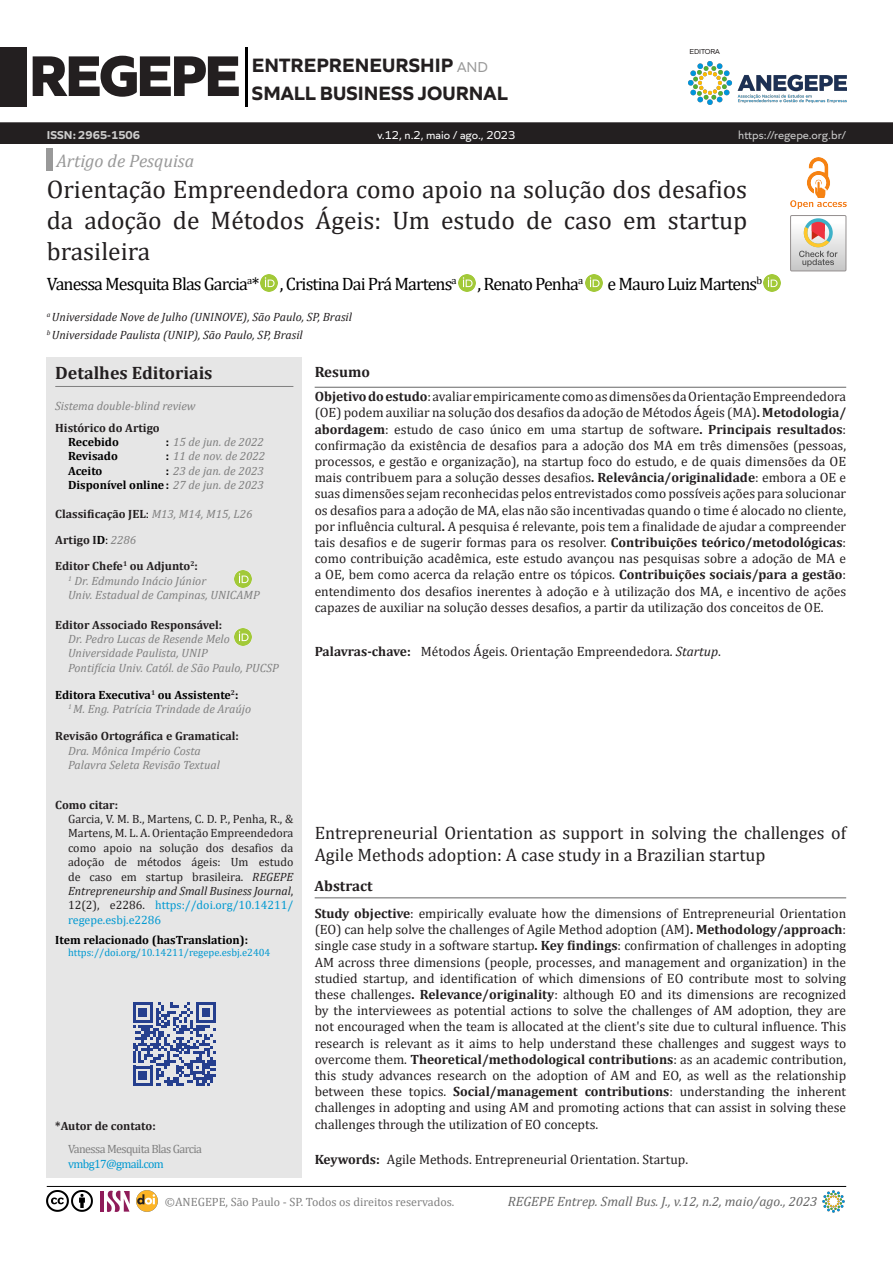
<style>
.page{position:relative;width:893px;height:1263px;background:#fff}
.page>*{position:absolute;margin:0;border:0;box-sizing:border-box;transform-origin:0 0}
.t1{font:800 60px "Quiet Sans";letter-spacing:-.05em;color:#231f20}
.t2{font:25.5px/30.6px "Cambria";color:#231f20;text-align:justify}
.t3{font:700 20.25px "Quiet Sans";color:#231f20}
.t4{font:18px/21.6px "Cambria";color:#231f20}
.t5{font:18px "Cambria";letter-spacing:-.05em;color:#000}
.t6{font:700 18px "Cambria";color:#231f20}
.t7{font:italic 18px "Cambria";color:#999}
.t8{font:700 15px "Cambria";color:#231f20}
.t9{font:13.5px/16.2px "Cambria";color:#231f20;text-align:justify}
.t10{font:italic 13.5px "Cambria";color:#666}
.t11{font:italic 12px/14.4px "Cambria";color:#808080}
.t12{font:12px/14.4px "Cambria";color:#231f20;text-align:justify}
.t13{font:700 12px "Cambria";color:#231f20}
.t14{font:italic 12px/18.6px "Cambria";color:#231f20}
.t15{font:700 12px/14.4px "Cambria";color:#000;text-align:justify}
.t16{font:12px "Cambria";color:#808080}
.t17{font:12px "Cambria";letter-spacing:-.05em;color:#808080}
.t18{font:12px "Quiet Sans";color:#fff}
.t19{font:12px "Quiet Sans";color:#ccc}
.t20{font:12px "Cambria";letter-spacing:-.05em;color:#0099d1}
.t21{font:700 12px "Quiet Sans";color:#ccc}
.t22{font:10.5px "Cambria";color:#0099d1}
.t23{font:7.5px "Quiet Sans";letter-spacing:-.02em;color:#231f20}
.s1{font-weight:400;font-size:15px;color:#999}
.s2{font-weight:700;font-style:normal;color:#000}
.s3{font-weight:400;color:#000}
.s4{font-weight:400;font-style:italic;color:#808080}
.s5{color:#000}
.s6{font-weight:700;font-style:normal;color:#231f20}
.s7{font-style:italic}
.s8{color:#0099d1}
.s9{font-weight:700}
</style>
<div class="page">
<div style="left:0;top:122px;width:893px;height:22px;background:#231f20"></div>
<hr style="left:245px;top:48px;width:3px;height:59px;background:#000">
<div style="left:0;top:47px;width:27px;height:60px;background:#231f20"></div>
<img style="left:688px;top:61px;width:158px;height:44px">
<img style="left:790px;top:157px;width:56px;height:51px">
<img style="left:72px;top:1191px;width:21px;height:21px">
<img style="left:47px;top:1191px;width:21px;height:21px">
<hr style="left:100px;top:1191px;width:3px;height:20px;background:#8f1b59">
<svg style="left:107px;top:1191px;width:23px;height:21px"></svg>
<hr style="left:47px;top:1186px;width:799px;height:1px;background:#000">
<img style="left:822px;top:1190px;width:23px;height:23px">
<img style="left:137px;top:1191px;width:21px;height:21px">
<div style="left:47px;top:357px;width:255px;height:821px;background:#e6e6e6"></div>
<hr style="left:55px;top:386px;width:238px;height:1px;background:#808080">
<svg style="left:133px;top:1002px;width:83px;height:84px"></svg>
<hr style="left:315px;top:897px;width:531px;height:1px;background:#666">
<hr style="left:315px;top:387px;width:531px;height:1px;background:#666">
<div style="left:47px;top:149px;width:6px;height:22px;background:#999"></div>
<img style="left:235px;top:629px;width:17px;height:17px">
<img style="left:235px;top:570px;width:17px;height:17px">
<img style="left:763px;top:274px;width:17px;height:17px">
<img style="left:459px;top:274px;width:17px;height:17px">
<img style="left:260px;top:274px;width:17px;height:17px">
<img style="left:585px;top:274px;width:17px;height:17px">
<div style="left:790px;top:215px;width:56px;height:56px;border:1px solid #948f8f"></div>
<svg style="left:791px;top:216px;width:55px;height:55px"></svg>
<p class="t23" style="left:690px;top:46px;width:32px">EDITORA</p>
<h1 class="t1" style="left:29px;top:28px;width:214px">REGEPE</h1>
<p class="t21" style="left:47px;top:125px;width:95px">ISSN: 2965-1506</p>
<p class="t19" style="left:738px;top:126px;width:109px">https://regepe.org.br/</p>
<h3 class="t3" style="left:252px;top:49px;width:237px">ENTREPRENEURSHIP <span class="s1">AND</span></h3>
<h3 class="t3" style="left:252px;top:77px;width:257px">SMALL BUSINESS JOURNAL</h3>
<p class="t18" style="left:377px;top:126px;width:140px">v.12, n.2, maio / ago., 2023</p>
<h3 class="t7" style="left:56px;top:148px;width:139px">Artigo de Pesquisa</h3>
<h2 class="t2" style="left:47px;top:174px;width:702px">Orientação Empreendedora como apoio na solução dos desafios da adoção de Métodos Ágeis: Um estudo de caso em startup brasileira</h2>
<h3 class="t5" style="left:47px;top:273px;width:538px">Vanessa Mesquita Blas Garcia<sup>a</sup>* , Cristina Dai Prá Martens<sup>a</sup> , Renato Penha<sup>a</sup></h3>
<h3 class="t5" style="left:607px;top:273px;width:156px">e Mauro Luiz Martens<sup>b</sup></h3>
<p class="t14" style="left:47px;top:307px;width:307px"><sup>a</sup> Universidade Nove de Julho (UNINOVE), São Paulo, SP, Brasil <sup>b</sup> Universidade Paulista (UNIP), São Paulo, SP, Brasil</p>
<h3 class="t6" style="left:55px;top:360px;width:159px">Detalhes Editoriais</h3>
<p class="t11" style="left:55px;top:398px;width:142px">Sistema double-blind review</p>
<p class="t13" style="left:55px;top:419px;width:106px">Histórico do Artigo</p>
<p class="t15" style="left:68px;top:434px;width:52px">Recebido Revisado Aceito</p>
<p class="t11" style="left:68px;top:434px;width:199px;text-align:right"><span class="s2">:</span> 15 de jun. de 2022<br><span class="s2">:</span> 11 de nov. de 2022<br><span class="s2">:</span> 23 de jan. de 2023<br><span class="s2">Disponível online:</span> 27 de jun. de 2023</p>
<p class="t13" style="left:55px;top:505px;width:199px">Classificação JEL<span class="s3">:</span> <span class="s4">M13, M14, M15, L26</span></p>
<p class="t13" style="left:55px;top:532px;width:83px">Artigo I<span class="s5">D</span><span class="s3">:</span> <span class="s4">2286</span></p>
<p class="t11" style="left:68px;top:559px;width:193px;text-indent:-13px"><span class="s6">Editor Chefe</span><sup>1</sup> <span class="s6">ou Adjunto</span><sup>2</sup><span class="s6">:<br></span><sup>1</sup> Dr. Edmundo Inácio Júnior<br>Univ. Estadual de Campinas, UNICAMP</p>
<p class="t13" style="left:55px;top:616px;width:169px">Editor Associado Responsável:</p>
<p class="t11" style="left:68px;top:631px;width:212px">Dr. Pedro Lucas de Resende Melo<br>Universidade Paulista, UNIP<br>Pontifícia Univ. Catól. de São Paulo, PUCSP</p>
<p class="t11" style="left:68px;top:687px;width:185px;text-indent:-13px"><span class="s2">Editora Executiva</span><sup>1</sup> <span class="s2">ou Assistente</span><sup>2</sup><span class="s2">:<br></span><sup>1</sup> M. Eng. Patrícia Trindade de Araújo</p>
<p class="t13" style="left:55px;top:728px;width:185px">Revisão Ortográfica e Gramatical:</p>
<p class="t11" style="left:68px;top:743px;width:153px">Dra. Mônica Império Costa<br>Palavra Seleta Revisão Textual</p>
<p class="t13" style="left:55px;top:796px;width:64px">Como citar:</p>
<p class="t12" style="left:68px;top:812px;width:227px">Garcia, V. M. B., Martens, C. D. P., Penha, R., &amp; Martens, M. L. A. Orientação Empreendedora como apoio na solução dos desafios da adoção de métodos ágeis: Um estudo de caso em startup brasileira. <span class="s7">REGEPE Entrepreneurship and Small Business Journal</span>, 12(2), e2286. <span class="s8">https://doi.org/10.14211/ regepe.esbj.e2286</span></p>
<p class="t15" style="left:55px;top:932px;width:194px">Item relacionado (hasTranslation):</p>
<p class="t22" style="left:68px;top:946px;width:204px">https://doi.org/10.14211/regepe.esbj.e2404</p>
<p class="t13" style="left:55px;top:1118px;width:102px">*Autor de contato:</p>
<p class="t17" style="left:68px;top:1142px;width:136px">Vanessa Mesquita Blas Garcia</p>
<p class="t20" style="left:68px;top:1156px;width:97px">vmbg17@gmail.com</p>
<p class="t8" style="left:315px;top:361px;width:57px">Resumo</p>
<p class="t9" style="left:315px;top:388px;width:533px"><span class="s9">Objetivo do estudo</span>: avaliar empiricamente como as dimensões da Orientação Empreendedora (OE) podem auxiliar na solução dos desafios da adoção de Métodos Ágeis (MA)<span class="s9">. Metodologia/ abordagem</span>: estudo de caso único em uma startup de software<span class="s9">. Principais resultados</span>: confirmação da existência de desafios para a adoção dos MA em três dimensões (pessoas, processos, e gestão e organização), na startup foco do estudo, e de quais dimensões da OE mais contribuem para a solução desses desafios<span class="s9">. Relevância/originalidade</span>: embora a OE e suas dimensões sejam reconhecidas pelos entrevistados como possíveis ações para solucionar os desafios para a adoção de MA, elas não são incentivadas quando o time é alocado no cliente, por influência cultural<span class="s9">.</span> A pesquisa é relevante, pois tem a finalidade de ajudar a compreender tais desafios e de sugerir formas para os resolver. <span class="s9">Contribuições teórico/metodológicas</span>: como contribuição acadêmica, este estudo avançou nas pesquisas sobre a adoção de MA e a OE, bem como acerca da relação entre os tópicos. <span class="s9">Contribuições sociais/para a gestão</span>: entendimento dos desafios inerentes à adoção e à utilização dos MA, e incentivo de ações capazes de auxiliar na solução desses desafios, a partir da utilização dos conceitos de OE.</p>
<p class="t9" style="left:315px;top:643px;width:408px"><span class="s9">Palavras-chave:</span> Métodos Ágeis. Orientação Empreendedora. <span class="s7">Startup</span>.</p>
<h3 class="t4" style="left:315px;top:822px;width:533px">Entrepreneurial Orientation as support in solving the challenges of<br>Agile Methods adoption: A case study in a Brazilian startup</h3>
<p class="t8" style="left:314px;top:875px;width:60px">Abstract</p>
<p class="t9" style="left:315px;top:905px;width:533px"><span class="s9">Study objective</span>: empirically evaluate how the dimensions of Entrepreneurial Orientation (EO) can help solve the challenges of Agile Method adoption (AM)<span class="s9">. Methodology/approach</span>: single case study in a software startup<span class="s9">. Key findings</span>: confirmation of challenges in adopting AM across three dimensions (people, processes, and management and organization) in the studied startup, and identification of which dimensions of EO contribute most to solving these challenges<span class="s9">. Relevance/originality</span>: although EO and its dimensions are recognized by the interviewees as potential actions to solve the challenges of AM adoption, they are not encouraged when the team is allocated at the client's site due to cultural influence. This research is relevant as it aims to help understand these challenges and suggest ways to overcome them. <span class="s9">Theoretical/methodological contributions</span>: as an academic contribution, this study advances research on the adoption of AM and EO, as well as the relationship between these topics. <span class="s9">Social/management contributions</span>: understanding the inherent challenges in adopting and using AM and promoting actions that can assist in solving these challenges through the utilization of EO concepts.</p>
<p class="t9" style="left:315px;top:1151px;width:375px"><span class="s9">Keywords:</span> Agile Methods. Entrepreneurial Orientation. Startup.</p>
<p class="t16" style="left:165px;top:1194px;width:291px">©ANEGEPE, São Paulo - SP. Todos os direitos reservados.</p>
<p class="t10" style="left:508px;top:1192px;width:311px">REGEPE Entrep. Small Bus. J., v.12, n.2, maio/ago., 2023</p>
</div>
